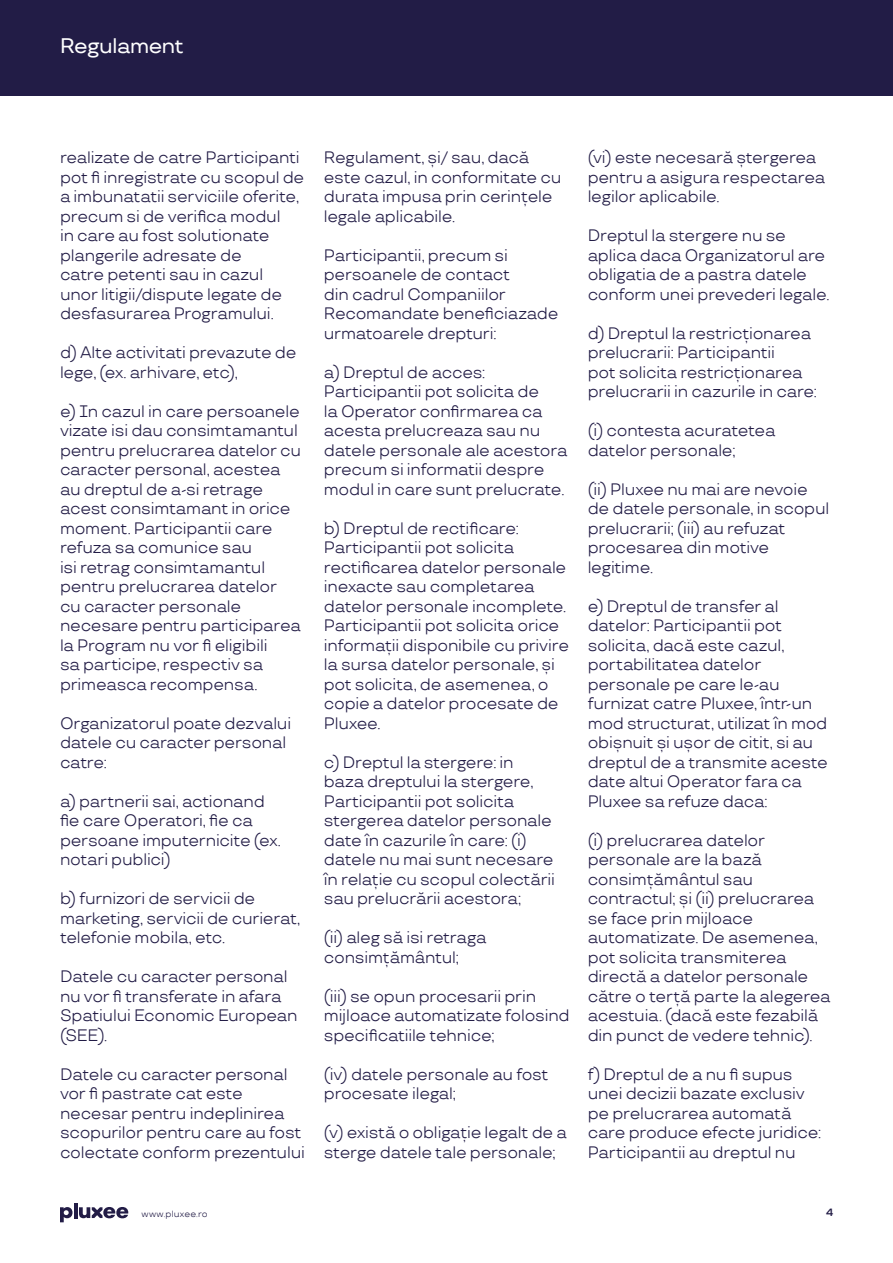
<style>
.page{position:relative;width:893px;height:1263px;background:#fff}
.page>*{position:absolute;margin:0;border:0;box-sizing:border-box;transform-origin:0 0}
.t1{font:500 21px "TT Travels";letter-spacing:-.02em;color:#fff}
.t2{font:16.5px/19.5px "TT Travels";letter-spacing:-.015em;color:#221c46}
.t3{font:600 10.5px "TT Travels";color:#221c46}
.t4{font:9px "TT Travels";letter-spacing:.015em;color:#221c46}
</style>
<div class="page">
<div style="left:0;top:0;width:893px;height:96px;background:#221c46"></div>
<svg style="left:60px;top:1207px;width:13px;height:15px"></svg>
<hr style="left:74px;top:1203px;width:3px;height:15px;background:#221c46">
<svg style="left:79px;top:1207px;width:49px;height:11px"></svg>
<p class="t1" style="left:60px;top:33px;width:125px">Regulament</p>
<p class="t2" style="left:60px;top:148px;width:246px">realizate de catre Participanti pot fi inregistrate cu scopul de a imbunatatii serviciile oferite, precum si de verifica modul<br>in care au fost solutionate plangerile adresate de<br>catre petenti sau in cazul unor litigii/dispute legate de desfasurarea Programului.</p>
<p class="t2" style="left:60px;top:343px;width:238px">d) Alte activitati prevazute de lege, (ex. arhivare, etc),</p>
<p class="t2" style="left:60px;top:401px;width:242px">e) In cazul in care persoanele vizate isi dau consimtamantul pentru prelucrarea datelor cu caracter personal, acestea au dreptul de a-si retrage acest consimtamant in orice moment. Participantii care refuza sa comunice sau<br>isi retrag consimtamantul pentru prelucrarea datelor cu caracter personale necesare pentru participarea la Program nu vor fi eligibili<br>sa participe, respectiv sa primeasca recompensa.</p>
<p class="t2" style="left:60px;top:713px;width:233px">Organizatorul poate dezvalui datele cu caracter personal catre:</p>
<p class="t2" style="left:60px;top:791px;width:222px">a) partnerii sai, actionand fie care Operatori, fie ca persoane imputernicite (ex. notari publici)</p>
<p class="t2" style="left:60px;top:889px;width:242px">b) furnizori de servicii de marketing, servicii de curierat, telefonie mobila, etc.</p>
<p class="t2" style="left:60px;top:967px;width:239px">Datele cu caracter personal nu vor fi transferate in afara<br>Spatiului Economic European (SEE).</p>
<p class="t2" style="left:60px;top:1064px;width:246px">Datele cu caracter personal vor fi pastrate cat este necesar pentru indeplinirea scopurilor pentru care au fost colectate conform prezentului</p>
<p class="t2" style="left:324px;top:148px;width:239px">Regulament, și/ sau, dacă este cazul, in conformitate cu durata impusa prin cerințele legale aplicabile.</p>
<p class="t2" style="left:324px;top:245px;width:236px">Participantii, precum si persoanele de contact<br>din cadrul Companiilor<br>Recomandate beneficiazade urmatoarele drepturi:</p>
<p class="t2" style="left:324px;top:362px;width:245px">a) Dreptul de acces:<br>Participantii pot solicita de<br>la Operator confirmarea ca acesta prelucreaza sau nu datele personale ale acestora precum si informatii despre modul in care sunt prelucrate.</p>
<p class="t2" style="left:324px;top:518px;width:247px">b) Dreptul de rectificare:<br>Participantii pot solicita rectificarea datelor personale inexacte sau completarea datelor personale incomplete.<br>Participantii pot solicita orice informații disponibile cu privire la sursa datelor personale, și pot solicita, de asemenea, o copie a datelor procesate de<br>Pluxee.</p>
<p class="t2" style="left:324px;top:752px;width:233px">c) Dreptul la stergere: in baza dreptului la stergere,<br>Participantii pot solicita stergerea datelor personale date în cazurile în care: (i) datele nu mai sunt necesare în relație cu scopul colectării sau prelucrării acestora;</p>
<p class="t2" style="left:324px;top:928px;width:164px">(ii) aleg să isi retraga consimțământul;</p>
<p class="t2" style="left:324px;top:986px;width:247px">(iii) se opun procesarii prin mijloace automatizate folosind specificatiile tehnice;</p>
<p class="t2" style="left:324px;top:1064px;width:226px">(iv) datele personale au fost procesate ilegal;</p>
<p class="t2" style="left:324px;top:1123px;width:245px">(v) există o obligație legalt de a sterge datele tale personale;</p>
<p class="t2" style="left:588px;top:148px;width:239px">(vi) este necesară ștergerea pentru a asigura respectarea legilor aplicabile.</p>
<p class="t2" style="left:588px;top:226px;width:243px">Dreptul la stergere nu se aplica daca Organizatorul are obligatia de a pastra datele conform unei prevederi legale.</p>
<p class="t2" style="left:588px;top:323px;width:231px">d) Dreptul la restricționarea prelucrarii: Participantii<br>pot solicita restricționarea prelucrarii in cazurile in care:</p>
<p class="t2" style="left:588px;top:421px;width:189px">(i) contesta acuratetea datelor personale;</p>
<p class="t2" style="left:588px;top:479px;width:243px">(ii) Pluxee nu mai are nevoie de datele personale, in scopul prelucrarii; (iii) au refuzat procesarea din motive legitime.</p>
<p class="t2" style="left:588px;top:596px;width:242px">e) Dreptul de transfer al datelor: Participantii pot solicita, dacă este cazul, portabilitatea datelor personale pe care le-au furnizat catre Pluxee, într-un mod structurat, utilizat în mod obișnuit și ușor de citit, si au dreptul de a transmite aceste date altui Operator fara ca<br>Pluxee sa refuze daca:</p>
<p class="t2" style="left:588px;top:830px;width:244px">(i) prelucrarea datelor personale are la bază consimțământul sau contractul; și (ii) prelucrarea se face prin mijloace automatizate. De asemenea, pot solicita transmiterea directă a datelor personale către o terță parte la alegerea acestuia. (dacă este fezabilă din punct de vedere tehnic).</p>
<p class="t2" style="left:588px;top:1064px;width:235px">f) Dreptul de a nu fi supus unei decizii bazate exclusiv pe prelucrarea automată care produce efecte juridice:<br>Participantii au dreptul nu</p>
<p class="t4" style="left:142px;top:1208px;width:68px">www.pluxee.ro</p>
<p class="t3" style="left:826px;top:1206px;width:9px">4</p>
</div>
